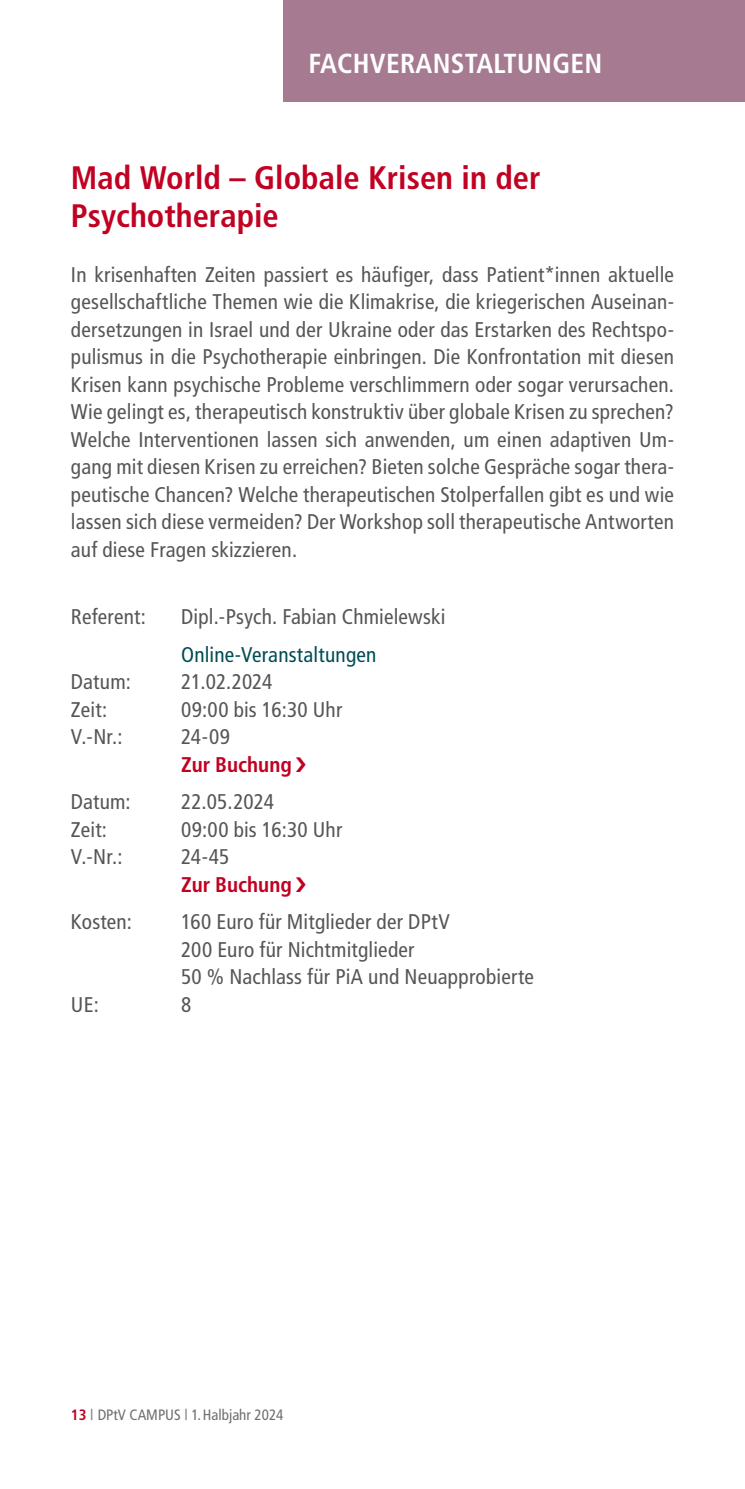
<style>
.page{position:relative;width:745px;height:1489px;background:#fff}
.page>*{position:absolute;margin:0;border:0;box-sizing:border-box;transform-origin:0 0}
.t1{font:700 condensed 32.5px/37.5px "Frutiger";color:#c10122}
.t2{font:700 condensed 27.5px "Frutiger";letter-spacing:.01em;color:#fff}
.t3{font:condensed 21.25px/27.5px "Frutiger";letter-spacing:.01em;color:#565655;text-align:justify}
.t4{font:condensed 21.25px "Frutiger";letter-spacing:.01em;color:#004c54}
.t5{font:700 condensed 21.25px "Frutiger LT Std";color:#c10122}
.t6{font:condensed 15px "Frutiger";color:#6e6e6e}
.s1{font-weight:700;color:#c10122}
.s2{font-weight:300;font-stretch:normal}
</style>
<div class="page">
<div style="left:283px;top:0;width:461px;height:102px;background:#a67a91"></div>
<p class="t2" style="left:308px;top:48px;width:295px">FACHVERANSTALTUNGEN</p>
<h1 class="t1" style="left:71px;top:159px;width:471px">Mad World – Globale Krisen in der<br>Psychotherapie</h1>
<p class="t3" style="left:71px;top:261px;width:604px">In krisenhaften Zeiten passiert es häufiger, dass Patient*innen aktuelle gesellschaftliche Themen wie die Klimakrise, die kriegerischen Auseinan&shy;dersetzungen in Israel und der Ukraine oder das Erstarken des Rechtspo&shy;pulismus in die Psychotherapie einbringen. Die Konfrontation mit diesen Krisen kann psychische Probleme verschlimmern oder sogar verursachen.<br>Wie gelingt es, therapeutisch konstruktiv über globale Krisen zu sprechen?<br>Welche Interventionen lassen sich anwenden, um einen adaptiven Um&shy;gang mit diesen Krisen zu erreichen? Bieten solche Gespräche sogar thera&shy;peutische Chancen? Welche therapeutischen Stolperfallen gibt es und wie lassen sich diese vermeiden? Der Workshop soll therapeutische Antworten auf diese Fragen skizzieren.</p>
<p class="t3" style="left:71px;top:603px;width:76px">Referent:</p>
<p class="t3" style="left:181px;top:603px;width:266px">Dipl.-Psych. Fabian Chmielewski</p>
<p class="t4" style="left:181px;top:642px;width:197px">Online-Veranstaltungen</p>
<p class="t3" style="left:71px;top:668px;width:61px">Datum:</p>
<p class="t3" style="left:181px;top:668px;width:93px">21.02.2024</p>
<p class="t3" style="left:71px;top:695px;width:38px">Zeit:</p>
<p class="t3" style="left:181px;top:695px;width:163px">09:00 bis 16:30 Uhr</p>
<p class="t3" style="left:71px;top:723px;width:53px">V.-Nr.:</p>
<p class="t3" style="left:181px;top:723px;width:50px">24-09</p>
<p class="t5" style="left:181px;top:751px;width:112px">Zur Buchung</p>
<p class="t3" style="left:71px;top:788px;width:61px">Datum:</p>
<p class="t3" style="left:181px;top:788px;width:94px">22.05.2024</p>
<p class="t3" style="left:71px;top:815px;width:38px">Zeit:</p>
<p class="t3" style="left:181px;top:815px;width:163px">09:00 bis 16:30 Uhr</p>
<p class="t3" style="left:71px;top:843px;width:53px">V.-Nr.:</p>
<p class="t3" style="left:181px;top:843px;width:50px">24-45</p>
<p class="t5" style="left:181px;top:871px;width:112px">Zur Buchung</p>
<p class="t3" style="left:71px;top:908px;width:62px">Kosten:</p>
<p class="t3" style="left:181px;top:908px;width:354px;text-align:left">160 Euro für Mitglieder der DPtV<br>200 Euro für Nichtmitglieder<br>50 % Nachlass für PiA und Neuapprobierte</p>
<p class="t3" style="left:71px;top:990px;width:29px">UE:</p>
<p class="t3" style="left:181px;top:990px;width:12px">8</p>
<p class="t6" style="left:71px;top:1405px;width:214px"><span class="s1">13</span> <span class="s2">|</span> DPtV CAMPUS <span class="s2">|</span> 1. Halbjahr 2024</p>
</div>
